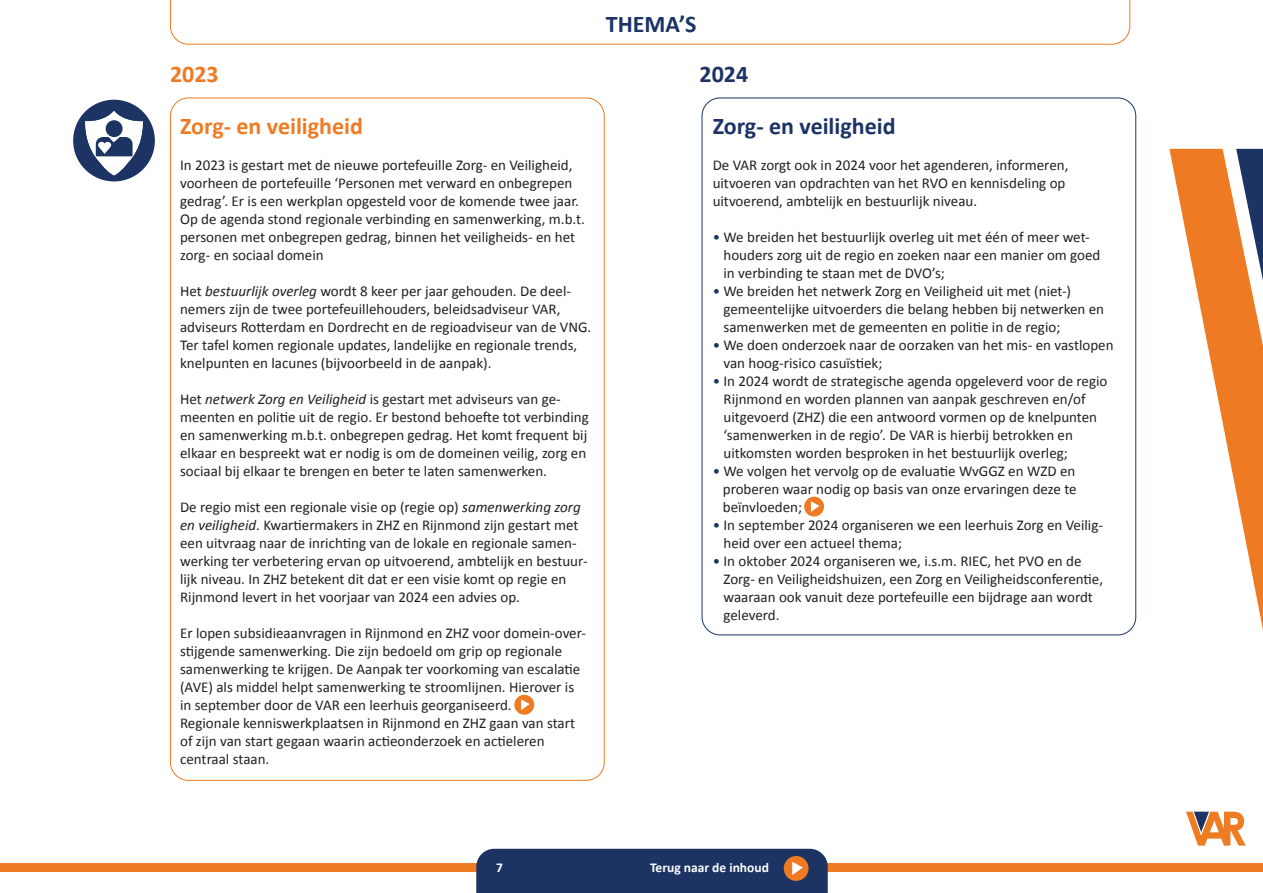
<style>
.page{position:relative;width:1263px;height:893px;background:#fff}
.page>*{position:absolute;margin:0;border:0;box-sizing:border-box;transform-origin:0 0}
.t1{font:700 24px "Calibri";color:#1c3363}
.t2{font:700 24px "Calibri";color:#ee7b23}
.t3{font:15px/18px "Calibri";color:#231f20}
.t4{font:700 13.5px "Calibri";color:#fff}
.s1{font-style:italic}
.s2{color:#1c3363}
</style>
<div class="page">
<div style="left:0;top:863px;width:1263px;height:9px;background:#ee7b23"></div>
<svg style="left:1186px;top:812px;width:60px;height:34px"></svg>
<div style="left:476px;top:849px;width:352px;height:44px;background:#1c3363"></div>
<svg style="left:170px;top:0;width:960px;height:45px"></svg>
<svg style="left:1169px;top:149px;width:94px;height:481px"></svg>
<div style="left:514px;top:695px;width:20px;height:20px;background:#ee7b23;border-radius:50%"></div>
<svg style="left:521px;top:699px;width:9px;height:11px"></svg>
<div style="left:804px;top:497px;width:20px;height:20px;background:#ee7b23;border-radius:50%"></div>
<svg style="left:811px;top:501px;width:9px;height:11px"></svg>
<div style="left:73px;top:100px;width:82px;height:81px;background:#1c3363;border-radius:50%"></div>
<svg style="left:80px;top:106px;width:68px;height:74px"></svg>
<h1 class="t1" style="left:606px;top:9px;width:92px">THEMA’S</h1>
<h1 class="t2" style="left:170px;top:59px;width:50px">2023</h1>
<h1 class="t1" style="left:699px;top:59px;width:50px">2024</h1>
<h1 class="t2" style="left:180px;top:111px;width:184px">Zorg- en veiligheid</h1>
<p class="t3" style="left:180px;top:155px;width:406px">In 2023 is gestart met de nieuwe portefeuille Zorg- en Veiligheid, voorheen de portefeuille ‘Personen met verward en onbegrepen gedrag’. Er is een werkplan opgesteld voor de komende twee jaar.<br>Op de agenda stond regionale verbinding en samenwerking, m.b.t. personen met onbegrepen gedrag, binnen het veiligheids- en het zorg- en sociaal domein</p>
<p class="t3" style="left:180px;top:281px;width:413px">Het <span class="s1">bestuurlijk overleg</span> wordt 8 keer per jaar gehouden. De deel&shy;nemers zijn de twee portefeuillehouders, beleidsadviseur VAR, adviseurs Rotterdam en Dordrecht en de regioadviseur van de VNG.<br>Ter tafel komen regionale updates, landelijke en regionale trends, knelpunten en lacunes (bijvoorbeeld in de aanpak).</p>
<p class="t3" style="left:180px;top:389px;width:410px">Het <span class="s1">netwerk Zorg en Veiligheid</span> is gestart met adviseurs van ge&shy;meenten en politie uit de regio. Er bestond behoefte tot verbinding en samenwerking m.b.t. onbegrepen gedrag. Het komt frequent bij elkaar en bespreekt wat er nodig is om de domeinen veilig, zorg en sociaal bij elkaar te brengen en beter te laten samenwerken.</p>
<p class="t3" style="left:180px;top:497px;width:409px">De regio mist een regionale visie op (regie op) <span class="s1">samenwerking zorg en veiligheid</span>. Kwartiermakers in ZHZ en Rijnmond zijn gestart met een uitvraag naar de inrichting van de lokale en regionale samen&shy;werking ter verbetering ervan op uitvoerend, ambtelijk en bestuur&shy;lijk niveau. In ZHZ betekent dit dat er een visie komt op regie en Rijnmond levert in het voorjaar van 2024 een advies op.</p>
<p class="t3" style="left:180px;top:623px;width:408px">Er lopen subsidieaanvragen in Rijnmond en ZHZ voor domein-over&shy;stijgende samenwerking. Die zijn bedoeld om grip op regionale samenwerking te krijgen. De Aanpak ter voorkoming van escalatie (AVE) als middel helpt samenwerking te stroomlijnen. Hierover is in september door de VAR een leerhuis georganiseerd.<br>Regionale kenniswerkplaatsen in Rijnmond en ZHZ gaan van start of zijn van start gegaan waarin actieonderzoek en actieleren centraal staan.</p>
<h1 class="t1" style="left:713px;top:111px;width:184px">Zorg- en veiligheid</h1>
<p class="t3" style="left:713px;top:155px;width:357px">De VAR zorgt ook in 2024 voor het agenderen, informeren, uitvoeren van opdrachten van het RVO en kennisdeling op uitvoerend, ambtelijk en bestuurlijk niveau.</p>
<p class="t3" style="left:723px;top:227px;width:378px;text-indent:-11px"><span class="s2">•</span> We breiden het bestuurlijk overleg uit met één of meer wet&shy;houders zorg uit de regio en zoeken naar een manier om goed in verbinding te staan met de DVO’s;</p>
<p class="t3" style="left:723px;top:281px;width:382px;text-indent:-11px"><span class="s2">•</span> We breiden het netwerk Zorg en Veiligheid uit met (niet-) gemeentelijke uitvoerders die belang hebben bij netwerken en samenwerken met de gemeenten en politie in de regio;</p>
<p class="t3" style="left:723px;top:335px;width:392px;text-indent:-11px"><span class="s2">•</span> We doen onderzoek naar de oorzaken van het mis- en vastlopen van hoog-risico casuïstiek;</p>
<p class="t3" style="left:723px;top:371px;width:385px;text-indent:-11px"><span class="s2">•</span> In 2024 wordt de strategische agenda opgeleverd voor de regio Rijnmond en worden plannen van aanpak geschreven en/of uitgevoerd (ZHZ) die een antwoord vormen op de knelpunten ‘samenwerken in de regio’. De VAR is hierbij betrokken en uitkomsten worden besproken in het bestuurlijk overleg;</p>
<p class="t3" style="left:723px;top:461px;width:355px;text-align:justify;text-indent:-10px"><span class="s2">•</span> We volgen het vervolg op de evaluatie WvGGZ en WZD en proberen waar nodig op basis van onze ervaringen deze te beïnvloeden;</p>
<p class="t3" style="left:723px;top:515px;width:381px;text-indent:-11px"><span class="s2">•</span> In september 2024 organiseren we een leerhuis Zorg en Veilig&shy;heid over een actueel thema;</p>
<p class="t3" style="left:723px;top:551px;width:381px;text-indent:-11px"><span class="s2">•</span> In oktober 2024 organiseren we, i.s.m. RIEC, het PVO en de Zorg- en Veiligheidshuizen, een Zorg en Veiligheidsconferentie, waaraan ook vanuit deze portefeuille een bijdrage aan wordt geleverd.</p>
<p class="t4" style="left:496px;top:859px;width:8px">7</p>
<p class="t4" style="left:650px;top:859px;width:120px">Terug naar de inhoud</p>
</div>
